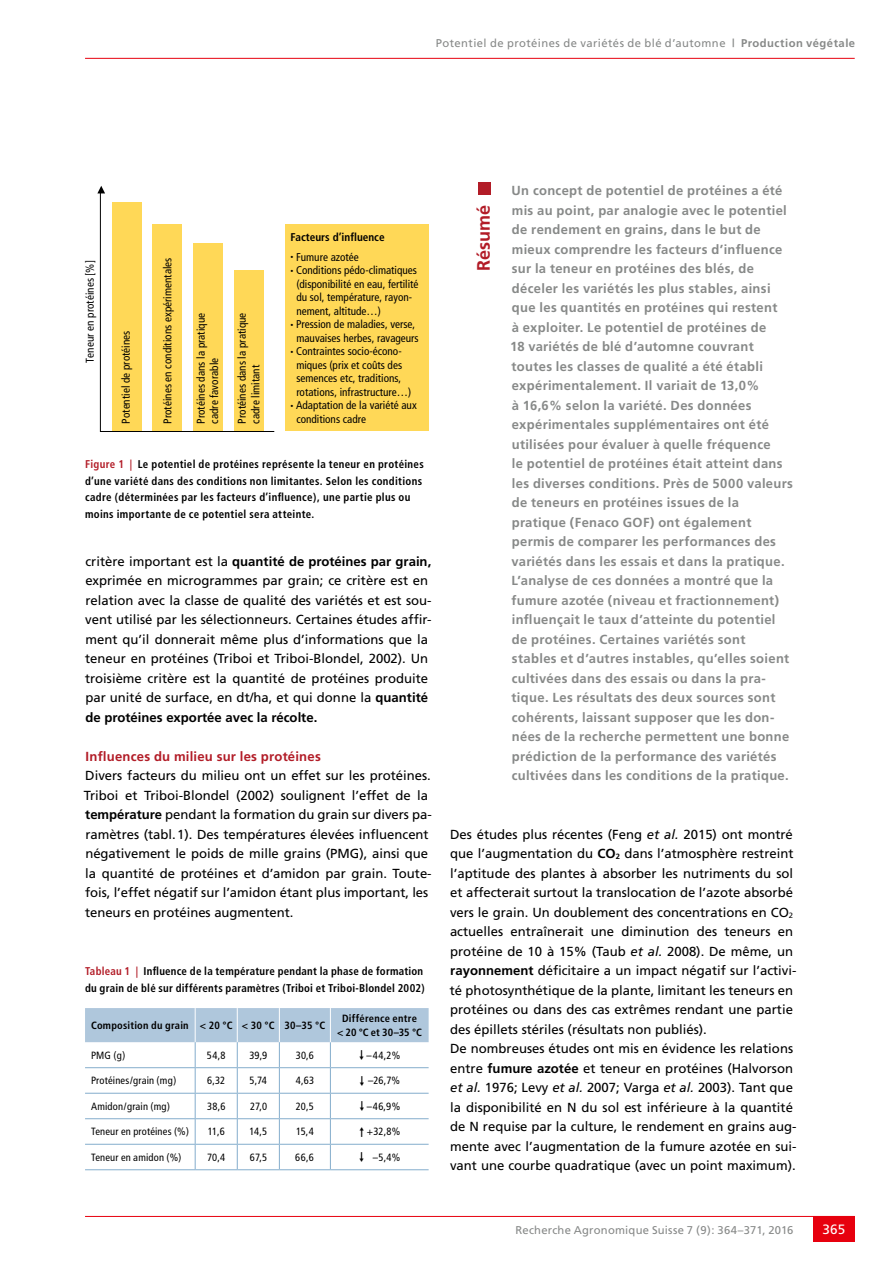
<style>
.page{position:relative;width:893px;height:1263px;background:#fff}
.page>*{position:absolute;margin:0;border:0;box-sizing:border-box;transform-origin:0 0}
.t1{font:700 18px "Frutiger";letter-spacing:-.005em;color:#b21c27}
.t2{font:13.5px "Frutiger";color:#fff}
.t3{font:13.2px/19.5px "Frutiger";color:#000}
.t4{font:700 13.2px/19.5px "Frutiger";letter-spacing:.025em;color:#878988}
.t5{font:700 13.2px "Frutiger";letter-spacing:.015em;color:#b21c27}
.t6{font:condensed 11.25px/13.5px "Frutiger";color:#000}
.t7{font:700 condensed 11.25px/16.5px "Frutiger";letter-spacing:.025em;color:#000}
.t8{font:11.25px "Frutiger";letter-spacing:.03em;color:#878988}
.t9{font:700 condensed 11.25px "Frutiger";color:#000}
.t10{font:condensed 10.5px "Frutiger";letter-spacing:.015em;color:#000}
.t11{font:700 condensed 10.5px/13.5px "Frutiger";letter-spacing:.02em;color:#000;text-align:center}
.s1{font-weight:700}
.s2{font-size:6px}
.s3{color:#b21c27}
.s4{font-style:italic}
</style>
<div class="page">
<hr style="left:85px;top:58px;width:770px;height:1px;background:#e7000e">
<div style="left:478px;top:182px;width:13px;height:13px;background:#b21c27"></div>
<hr style="left:85px;top:1216px;width:770px;height:1px;background:#e7000e">
<div style="left:813px;top:1216px;width:42px;height:26px;background:#e7000e"></div>
<hr style="left:85px;top:1169px;width:110px;height:1px;background:#84adcc">
<hr style="left:195px;top:1169px;width:42px;height:1px;background:#84adcc">
<hr style="left:237px;top:1169px;width:42px;height:1px;background:#84adcc">
<hr style="left:279px;top:1169px;width:51px;height:1px;background:#84adcc">
<hr style="left:330px;top:1169px;width:99px;height:1px;background:#84adcc">
<div style="left:285px;top:225px;width:144px;height:206px;background:#ffd857"></div>
<hr style="left:100px;top:191px;width:1px;height:241px;background:#000">
<svg style="left:97px;top:186px;width:8px;height:7px"></svg>
<div style="left:112px;top:202px;width:29px;height:229px;background:#ffd857"></div>
<div style="left:193px;top:243px;width:30px;height:188px;background:#ffd857"></div>
<div style="left:234px;top:270px;width:29px;height:161px;background:#ffd857"></div>
<div style="left:152px;top:225px;width:30px;height:206px;background:#ffd857"></div>
<hr style="left:100px;top:431px;width:174px;height:1px;background:#000">
<svg style="left:85px;top:1008px;width:344px;height:161px"></svg>
<p class="t8" style="left:436px;top:36px;width:421px">Potentiel de protéines de variétés de blé d’automne <span class="s1">| Production végétale</span></p>
<p class="t6" style="left:83px;top:363px;width:104px;rotate:-90deg">Teneur en protéines [%]</p>
<p class="t6" style="left:119px;top:424px;width:94px;rotate:-90deg">Potentiel de protéines</p>
<p class="t6" style="left:161px;top:424px;width:168px;rotate:-90deg">Protéines en conditions expérimentales</p>
<p class="t6" style="left:194px;top:424px;width:112px;rotate:-90deg">Protéines dans la pratique cadre favorable</p>
<p class="t6" style="left:235px;top:423px;width:112px;rotate:-90deg">Protéines dans la pratique cadre limitant</p>
<p class="t9" style="left:290px;top:231px;width:96px">Facteurs d’influence</p>
<p class="t6" style="left:290px;top:250px;width:70px"><span class="s2">•</span> Fumure azotée</p>
<p class="t6" style="left:296px;top:264px;width:124px;text-indent:-6px"><span class="s2">•</span> Conditions pédo-climatiques (disponibilité en eau, fertilité du sol, température, rayon&shy;nement, altitude…)</p>
<p class="t6" style="left:290px;top:318px;width:130px;text-align:center"><span class="s2">•</span> Pression de maladies, verse, mauvaises herbes, ravageurs</p>
<p class="t6" style="left:296px;top:345px;width:116px;text-indent:-6px"><span class="s2">•</span> Contraintes socio-écono&shy;miques (prix et coûts des semences etc, traditions, rotations, infrastructure…)</p>
<p class="t6" style="left:296px;top:399px;width:122px;text-indent:-6px"><span class="s2">•</span> Adaptation de la variété aux conditions cadre</p>
<p class="t7" style="left:85px;top:456px;width:340px"><span class="s3">Figure 1 |</span> Le potentiel de protéines représente la teneur en protéines d’une variété dans des conditions non limitantes. Selon les conditions cadre (déterminées par les facteurs d’influence), une partie plus ou moins importante de ce potentiel sera atteinte.</p>
<p class="t3" style="left:85px;top:551px;width:348px">critère important est la <span class="s1">quantité de protéines par grain, </span>exprimée en microgrammes par grain; ce critère est en relation avec la classe de qualité des variétés et est sou&shy;vent utilisé par les sélectionneurs. Certaines études affir&shy;ment qu’il donnerait même plus d’informations que la teneur en protéines (Triboi et Triboi-Blondel, 2002). Un troisième critère est la quantité de protéines produite par unité de surface, en dt/ha, et qui donne la <span class="s1">quantité de protéines exportée avec la récolte.</span></p>
<p class="t5" style="left:86px;top:748px;width:237px">Influences du milieu sur les protéines</p>
<p class="t3" style="left:84px;top:766px;width:349px">Divers facteurs du milieu ont un effet sur les protéines.<br>Triboi et Triboi-Blondel (2002) soulignent l’effet de la <span class="s1">température</span> pendant la formation du grain sur divers pa&shy;ramètres (tabl.1). Des températures élevées influencent négativement le poids de mille grains (PMG), ainsi que la quantité de protéines et d’amidon par grain. Toute&shy;fois, l’effet négatif sur l’amidon étant plus important, les teneurs en protéines augmentent.</p>
<p class="t7" style="left:85px;top:963px;width:341px"><span class="s3">Tableau 1 |</span> Influence de la température pendant la phase de formation du grain de blé sur différents paramètres (Triboi et Triboi-Blondel 2002)</p>
<p class="t11" style="left:91px;top:1019px;width:236px">Composition du grain &lt; 20 °C &lt; 30 °C 30–35 °C</p>
<p class="t11" style="left:337px;top:1012px;width:86px">Différence entre<br>&lt; 20 °C et 30–35 °C</p>
<p class="t10" style="left:91px;top:1049px;width:36px">PMG (g)</p>
<p class="t10" style="left:207px;top:1049px;width:20px">54,8</p>
<p class="t10" style="left:249px;top:1049px;width:19px">39,9</p>
<p class="t10" style="left:296px;top:1049px;width:20px">30,6</p>
<p class="t10" style="left:366px;top:1049px;width:35px">–44,2%</p>
<p class="t10" style="left:91px;top:1075px;width:87px">Protéines/grain (mg)</p>
<p class="t10" style="left:207px;top:1075px;width:20px">6,32</p>
<p class="t10" style="left:250px;top:1075px;width:19px">5,74</p>
<p class="t10" style="left:296px;top:1075px;width:20px">4,63</p>
<p class="t10" style="left:368px;top:1074px;width:33px">–26,7%</p>
<p class="t10" style="left:91px;top:1100px;width:81px">Amidon/grain (mg)</p>
<p class="t10" style="left:207px;top:1100px;width:20px">38,6</p>
<p class="t10" style="left:250px;top:1100px;width:19px">27,0</p>
<p class="t10" style="left:296px;top:1100px;width:20px">20,5</p>
<p class="t10" style="left:367px;top:1100px;width:35px">–46,9%</p>
<p class="t10" style="left:91px;top:1126px;width:99px">Teneur en protéines (%)</p>
<p class="t10" style="left:208px;top:1126px;width:18px">11,6</p>
<p class="t10" style="left:249px;top:1126px;width:19px">14,5</p>
<p class="t10" style="left:296px;top:1126px;width:19px">15,4</p>
<p class="t10" style="left:367px;top:1125px;width:35px">+32,8%</p>
<p class="t10" style="left:91px;top:1151px;width:92px">Teneur en amidon (%)</p>
<p class="t10" style="left:207px;top:1151px;width:20px">70,4</p>
<p class="t10" style="left:250px;top:1151px;width:19px">67,5</p>
<p class="t10" style="left:295px;top:1151px;width:20px">66,6</p>
<p class="t10" style="left:373px;top:1151px;width:29px">–5,4%</p>
<h1 class="t1" style="left:473px;top:271px;width:67px;rotate:-90deg">Résumé</h1>
<p class="t4" style="left:510px;top:181px;width:284px">Un concept de potentiel de protéines a été mis au point, par analogie avec le potentiel de rendement en grains, dans le but de mieux comprendre les facteurs d’influence sur la teneur en protéines des blés, de déceler les variétés les plus stables, ainsi que les quantités en protéines qui restent<br>à exploiter. Le potentiel de protéines de<br>18 variétés de blé d’automne couvrant toutes les classes de qualité a été établi expérimentalement. Il variait de 13,0%<br>à 16,6% selon la variété. Des données expérimentales supplémentaires ont été utilisées pour évaluer à quelle fréquence<br>le potentiel de protéines était atteint dans les diverses conditions. Près de 5000 valeurs de teneurs en protéines issues de la pratique (Fenaco GOF) ont également permis de comparer les performances des variétés dans les essais et dans la pratique.<br>L’analyse de ces données a montré que la fumure azotée (niveau et fractionnement) influençait le taux d’atteinte du potentiel<br>de protéines. Certaines variétés sont<br>stables et d’autres instables, qu’elles soient cultivées dans des essais ou dans la pra&shy;tique. Les résultats des deux sources sont cohérents, laissant supposer que les don&shy;nées de la recherche permettent une bonne prédiction de la performance des variétés cultivées dans les conditions de la pratique.</p>
<p class="t3" style="left:450px;top:824px;width:348px">Des études plus récentes (Feng <span class="s4">et al.</span> 2015) ont montré que l’augmentation du <span class="s1">CO</span><sub>2</sub> dans l’atmosphère restreint l’aptitude des plantes à absorber les nutriments du sol et affecterait surtout la translocation de l’azote absorbé vers le grain. Un doublement des concentrations en CO<sub>2 </sub>actuelles entraînerait une diminution des teneurs en protéine de 10 à 15% (Taub <span class="s4">et al.</span> 2008). De même, un <span class="s1">rayonnement</span> déficitaire a un impact négatif sur l’activi&shy;té photosynthétique de la plante, limitant les teneurs en protéines ou dans des cas extrêmes rendant une partie des épillets stériles (résultats non publiés).<br>De nombreuses études ont mis en évidence les relations entre <span class="s1">fumure azotée</span> et teneur en protéines (Halvorson <span class="s4">et al.</span> 1976; Levy <span class="s4">et al.</span> 2007; Varga <span class="s4">et al.</span> 2003). Tant que la disponibilité en N du sol est inférieure à la quantité de N requise par la culture, le rendement en grains aug&shy;mente avec l’augmentation de la fumure azotée en sui&shy;vant une courbe quadratique (avec un point maximum).</p>
<p class="t8" style="left:515px;top:1223px;width:280px">Recherche Agronomique Suisse 7 (9): 364–371, 2016</p>
<p class="t2" style="left:822px;top:1221px;width:25px">365</p>
</div>
